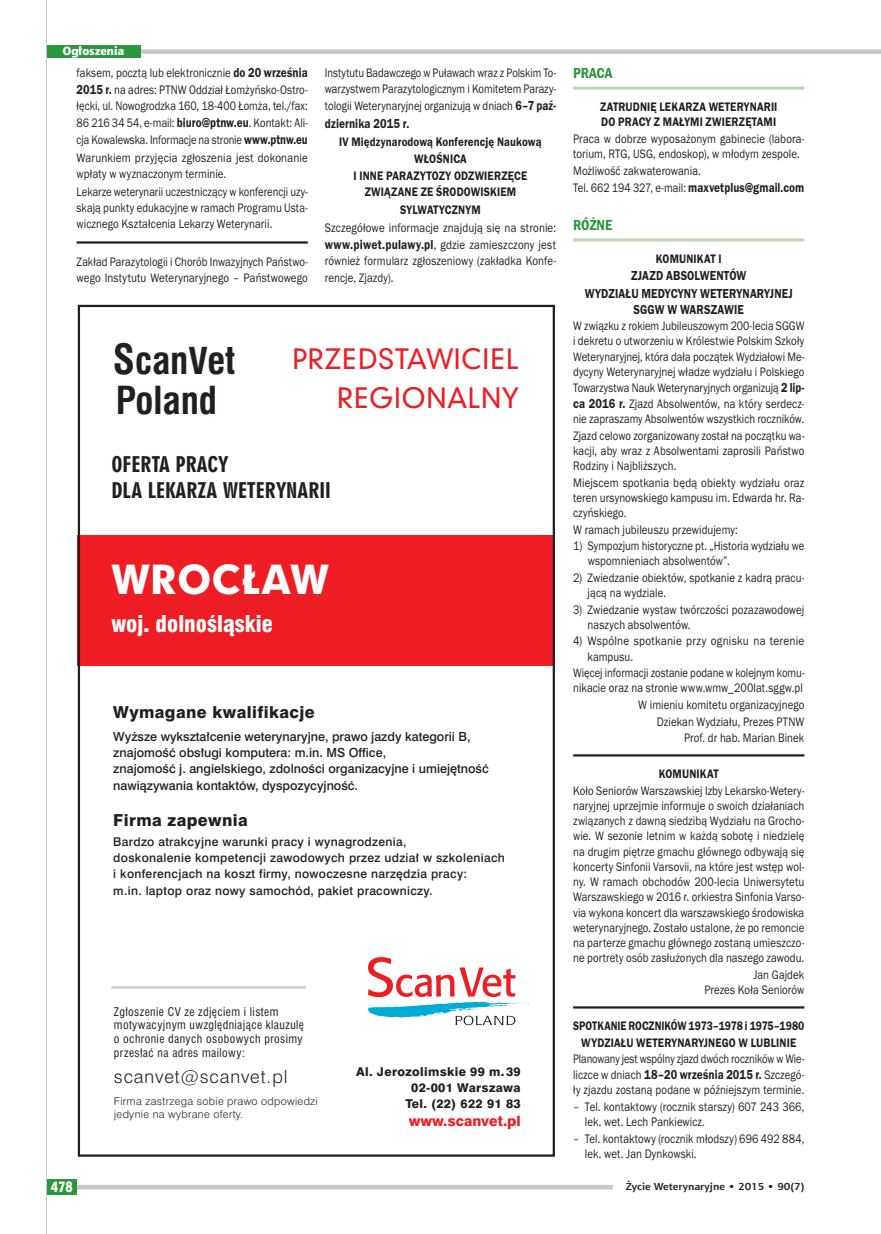
<style>
.page{position:relative;width:881px;height:1234px;background:#fff}
.page>*{position:absolute;margin:0;border:0;box-sizing:border-box;transform-origin:0 0}
.t1{font:38.4px "Geometric 706 Blk EU Normal";color:#fff}
.t2{font:37.5px "Swis 721 Cn EU Bold";color:#231f20}
.t3{font:27px/39px "Geometric 706 Md EU Normal";letter-spacing:.015em;color:#ee1d23;text-align:right}
.t4{font:22.5px "Swis 721 Blk Cn EU Normal";color:#fff}
.t5{font:20.7px/25.5px "Geometric 706 Blk Cn EU Normal";color:#231f20}
.t6{font:18px "Swis 721 Lt EU Normal";letter-spacing:.05em;color:#231f20}
.t7{font:16.5px "Swis 721 Hv EU Normal";letter-spacing:.025em;color:#231f20}
.t8{font:15px "Franklin Got Itc TOT Dem Con";color:#2a973d}
.t9{font:15px "Aerton Cnd EFN Black";color:#fff}
.t10{font:14.25px "Swis 721 Hv EU Normal";color:#ee1d23}
.t11{font:600 13.5px/17.2px "Franklin Gothic Itc TEE Dm";letter-spacing:.01em;color:#231f20;text-align:center;scale:.83 1}
.t12{font:12.75px/15.3px "Franklin Gothic Itc TEE";letter-spacing:.005em;color:#231f20;scale:.84 1}
.t13{font:12.75px/15.3px "Franklin Gothic Itc TEE";letter-spacing:.005em;color:#231f20;scale:.85 1}
.t14{font:12.75px/16.8px "Franklin Gothic Itc TEE";letter-spacing:.005em;color:#231f20;text-align:justify;scale:.86 1}
.t15{font:12.75px/17px "Franklin Gothic Itc TEE";letter-spacing:.005em;color:#231f20;text-align:justify;scale:.83 1}
.t16{font:600 12.75px/17px "Franklin Gothic Itc TEE Dm";letter-spacing:.015em;color:#231f20;text-align:center;scale:.85 1}
.t17{font:12.75px/15.6px "Franklin Gothic Itc TEE";letter-spacing:.005em;color:#231f20;text-align:justify;scale:.82 1}
.t18{font:600 12.75px/16.5px "Franklin Gothic Itc TEE Dm";letter-spacing:.015em;color:#231f20;text-align:center;scale:.82 1}
.t19{font:12.75px/15.3px "Franklin Gothic Itc TEE";letter-spacing:.005em;color:#231f20;scale:.88 1}
.t20{font:12.6px/16.2px "Swis 721 Md EU Normal";color:#231f20}
.t21{font:12.15px/16px "Swis 721 Md EU Normal";letter-spacing:.025em;color:#231f20}
.t22{font:12.15px/15.8px "Swis 721 Hv EU Normal";letter-spacing:.025em;color:#231f20;text-align:right}
.t23{font:12px "Aerton EFN Black";color:#fff}
.t24{font:11.7px/13.8px "Swis 721 Cn EU Normal";letter-spacing:.035em;color:#231f20}
.t25{font:10.8px/12.6px "Swis 721 Lt EU Normal";letter-spacing:.03em;color:#231f20}
.t26{font:700 10.2px "Aerton EFN";color:#231f20;scale:1.11 1}
.s1{font-family:"Franklin Gothic Itc TEE Dm";font-weight:600;font-size:13.5px}
.s2{font-size:40.5px}
.s3{font-size:36px}
</style>
<div class="page">
<hr style="left:77px;top:241px;width:231px;height:2px;background:#231f20">
<hr style="left:573px;top:87px;width:231px;height:3px;background:#bdd8b7">
<hr style="left:573px;top:238px;width:231px;height:3px;background:#bdd8b7">
<hr style="left:573px;top:754px;width:231px;height:2px;background:#231f20">
<hr style="left:573px;top:1006px;width:231px;height:2px;background:#231f20">
<div style="left:47px;top:49px;width:833px;height:5px;background:#c7c8ca"></div>
<div style="left:47px;top:1184px;width:757px;height:5px;background:#c7c8ca"></div>
<div style="left:47px;top:1178px;width:30px;height:15px;background:#2a973d"></div>
<div style="left:47px;top:45px;width:93px;height:13px;background:#2a973d"></div>
<hr style="left:46px;top:0;width:1px;height:1233px;background:#c7c8ca">
<div style="left:612px;top:1180px;width:192px;height:13px;background:#fff"></div>
<div style="left:78px;top:535px;width:474px;height:130px;background:#ee1d23"></div>
<hr style="left:111px;top:985px;width:195px;height:3px;background:#d1d2d4">
<svg style="left:368px;top:957px;width:161px;height:67px"></svg>
<p class="t23" style="left:63px;top:43px;width:63px">Ogłoszenia</p>
<p class="t13" style="left:77px;top:64px;width:273px;line-height:17px;text-align:justify">faksem, pocztą lub elektronicznie <span class="s1">do 20 września 2015 r.</span> na adres: PTNW Oddział Łomżyńsko-Ostro&shy;łęcki, ul. Nowogrodzka 160, 18‑400 Łomża, tel./fax:<br>86 216 34 54, e-mail: <span class="s1">biuro@ptnw.eu</span>. Kontakt: Ali&shy;cja Kowalewska. Informacje na stronie <span class="s1">www.ptnw.eu </span>Warunkiem przyjęcia zgłoszenia jest dokonanie</p>
<p class="t13" style="left:77px;top:165px;width:273px;line-height:17.5px">wpłaty w wyznaczonym terminie.<br>Lekarze weterynarii uczestniczący w konferencji uzy-</p>
<p class="t12" style="left:77px;top:200px;width:277px;line-height:16.2px">skają punkty edukacyjne w ramach Programu Usta&shy;wicznego Kształcenia Lekarzy Weterynarii.</p>
<p class="t12" style="left:77px;top:254px;width:277px;line-height:16.2px">Zakład Parazytologii i Chorób Inwazyjnych Państwo&shy;wego Instytutu Weterynaryjnego – Państwowego</p>
<p class="t15" style="left:325px;top:64px;width:280px">Instytutu Badawczego w Puławach wraz z Polskim To&shy;warzystwem Parazytologicznym i Komitetem Parazy&shy;tologii Weterynaryjnej organizują w dniach <span class="s1">6–7 paź-</span></p>
<p class="t11" style="left:325px;top:115px;width:103px">dziernika 2015 r.</p>
<p class="t16" style="left:339px;top:132px;width:239px;line-height:17.9px">IV Międzynarodową Konferencję Naukową<br>WŁOŚNICA</p>
<p class="t16" style="left:353px;top:167px;width:206px">I INNE PARAZYTOZY ODZWIERZĘCE<br>ZWIĄZANE ZE ŚRODOWISKIEM<br>SYLWATYCZNYM</p>
<p class="t14" style="left:325px;top:219px;width:270px">Szczegółowe informacje znajdują się na stronie: <span class="s1">www.piwet.pulawy.pl</span>, gdzie zamieszczony jest również formularz zgłoszeniowy (zakładka Konfe&shy;rencje, Zjazdy).</p>
<h2 class="t2" style="left:113px;top:338px;width:124px"><span class="s2">S</span>can<span class="s3">V</span>et</h2>
<h2 class="t2" style="left:116px;top:378px;width:103px">Poland</h2>
<h3 class="t3" style="left:292px;top:340px;width:228px">PRZEDSTAWICIEL<br>REGIONALNY</h3>
<h3 class="t5" style="left:111px;top:452px;width:221px">OFERTA PRACY<br>DLA LEKARZA WETERYNARII</h3>
<h1 class="t1" style="left:111px;top:552px;width:219px">WROCŁAW</h1>
<h3 class="t4" style="left:111px;top:610px;width:163px">woj. dolnośląskie</h3>
<p class="t7" style="left:113px;top:702px;width:203px">Wymagane kwalifikacje</p>
<p class="t20" style="left:113px;top:729px;width:377px">Wyższe wykształcenie weterynaryjne, prawo jazdy kategorii B, znajomość obsługi komputera: m.in. MS Office,<br>znajomość j. angielskiego, zdolności organizacyjne i umiejętność nawiązywania kontaktów, dyspozycyjność.</p>
<p class="t7" style="left:113px;top:809px;width:136px">Firma zapewnia</p>
<p class="t21" style="left:113px;top:834px;width:393px">Bardzo atrakcyjne warunki pracy i wynagrodzenia,<br>doskonalenie kompetencji zawodowych przez udział w szkoleniach i konferencjach na koszt firmy, nowoczesne narzędzia pracy:<br>m.in. laptop oraz nowy samochód, pakiet pracowniczy.</p>
<p class="t9" style="left:51px;top:1177px;width:23px">478</p>
<p class="t24" style="left:114px;top:1004px;width:191px">Zgłoszenie CV ze zdjęciem i listem motywacyjnym uwzględniające klauzulę o ochronie danych osobowych prosimy przesłać na adres mailowy:</p>
<h3 class="t6" style="left:114px;top:1065px;width:175px">scanvet@scanvet.pl</h3>
<p class="t25" style="left:114px;top:1094px;width:205px">Firma zastrzega sobie prawo odpowiedzi jedynie na wybrane oferty.</p>
<p class="t22" style="left:356px;top:1064px;width:166px">Al. Jerozolimskie 99 m.39<br>02-001 Warszawa<br>Tel. (22) 622 91 83</p>
<p class="t10" style="left:408px;top:1111px;width:113px">www.scanvet.pl</p>
<p class="t8" style="left:573px;top:64px;width:41px">PRACA</p>
<p class="t16" style="left:600px;top:99px;width:210px;line-height:15.3px;text-align:left">ZATRUDNIĘ LEKARZA WETERYNARII<br>DO PRACY Z MAŁYMI ZWIERZĘTAMI</p>
<p class="t13" style="left:573px;top:131px;width:273px">Praca w dobrze wyposażonym gabinecie (labora&shy;torium, RTG, USG, endoskop), w młodym zespole.</p>
<p class="t13" style="left:573px;top:162px;width:273px;line-height:17.2px">Możliwość zakwaterowania.<br>Tel. 662 194 327, e-mail: <span class="s1">maxvetplus@gmail.com</span></p>
<p class="t8" style="left:573px;top:216px;width:41px">RÓŻNE</p>
<p class="t16" style="left:655px;top:250px;width:79px">KOMUNIKAT I</p>
<p class="t11" style="left:584px;top:267px;width:252px">ZJAZD ABSOLWENTÓW<br>WYDZIAŁU MEDYCYNY WETERYNARYJNEJ</p>
<p class="t11" style="left:633px;top:300px;width:134px">SGGW W WARSZAWIE</p>
<p class="t12" style="left:573px;top:318px;width:277px;text-align:justify">W związku z rokiem Jubileuszowym 200-lecia SGGW i dekretu o utworzeniu w Królestwie Polskim Szkoły Weterynaryjnej, która dała początek Wydziałowi Me&shy;dycyny Weterynaryjnej władze wydziału i Polskiego Towarzystwa Nauk Weterynaryjnych organizują <span class="s1">2 lip&shy;ca 2016 r.</span> Zjazd Absolwentów, na który serdecz&shy;nie zapraszamy Absolwentów wszystkich roczników.</p>
<p class="t12" style="left:573px;top:428px;width:277px;text-align:justify">Zjazd celowo zorganizowany został na początku wa&shy;kacji, aby wraz z Absolwentami zaprosili Państwo Rodziny i Najbliższych.</p>
<p class="t14" style="left:573px;top:475px;width:270px;line-height:15.3px">Miejscem spotkania będą obiekty wydziału oraz teren ursynowskiego kampusu im. Edwarda hr. Ra&shy;czyńskiego.</p>
<p class="t13" style="left:573px;top:521px;width:195px">W ramach jubileuszu przewidujemy:</p>
<p class="t12" style="left:587px;top:538px;width:259px;text-indent:-15px">1) Sympozjum historyczne pt. „Historia wydziału we wspomnieniach absolwentów”.</p>
<p class="t13" style="left:587px;top:570px;width:256px;text-indent:-14px">2) Zwiedzanie obiektów, spotkanie z kadrą pracu&shy;jącą na wydziale.</p>
<p class="t13" style="left:587px;top:601px;width:256px;text-indent:-15px">3) Zwiedzanie wystaw twórczości pozazawodowej naszych absolwentów.</p>
<p class="t19" style="left:587px;top:633px;width:248px;text-indent:-14px">4) Wspólne spotkanie przy ognisku na terenie kampusu.</p>
<p class="t15" style="left:573px;top:665px;width:280px;line-height:15.3px">Więcej informacji zostanie podane w kolejnym komu&shy;nikacie oraz na stronie www.wmw_200lat.sggw.pl</p>
<p class="t13" style="left:638px;top:696px;width:197px;line-height:16.5px;text-align:right">W imieniu komitetu organizacyjnego<br>Dziekan Wydziału, Prezes PTNW<br>Prof. dr hab. Marian Binek</p>
<p class="t16" style="left:658px;top:765px;width:72px">KOMUNIKAT</p>
<p class="t12" style="left:573px;top:782px;width:277px;text-align:justify">Koło Seniorów Warszawskiej Izby Lekarsko-Wetery&shy;naryjnej uprzejmie informuje o swoich działaniach związanych z dawną siedzibą Wydziału na Grocho&shy;wie. W sezonie letnim w każdą sobotę i niedzielę na drugim piętrze gmachu głównego odbywają się koncerty Sinfonii Varsovii, na które jest wstęp wol&shy;ny. W ramach obchodów 200-lecia Uniwersytetu Warszawskiego w 2016 r. orkiestra Sinfonia Varso&shy;via wykona koncert dla warszawskiego środowiska weterynaryjnego. Zostało ustalone, że po remoncie na parterze gmachu głównego zostaną umieszczo&shy;ne portrety osób zasłużonych dla naszego zawodu.</p>
<p class="t13" style="left:704px;top:966px;width:119px;text-align:right">Jan Gajdek<br>Prezes Koła Seniorów</p>
<p class="t18" style="left:573px;top:1017px;width:283px">SPOTKANIE ROCZNIKÓW 1973–1978 i 1975–1980<br>WYDZIAŁU WETERYNARYJNEGO W LUBLINIE</p>
<p class="t17" style="left:573px;top:1050px;width:283px">Planowany jest wspólny zjazd dwóch roczników w Wie&shy;liczce w dniach <span class="s1">18–20 września 2015 r.</span> Szczegó&shy;ły zjazdu zostaną podane w późniejszym terminie.</p>
<p class="t13" style="left:584px;top:1098px;width:259px;text-indent:-12px">– Tel. kontaktowy (rocznik starszy) 607 243 366, lek. wet. Lech Pankiewicz.</p>
<p class="t13" style="left:584px;top:1130px;width:259px;text-indent:-12px">– Tel. kontaktowy (rocznik młodszy) 696 492 884, lek. wet. Jan Dynkowski.</p>
<p class="t26" style="left:625px;top:1180px;width:162px">Życie Weterynaryjne • 2015 • 90(7)</p>
</div>
